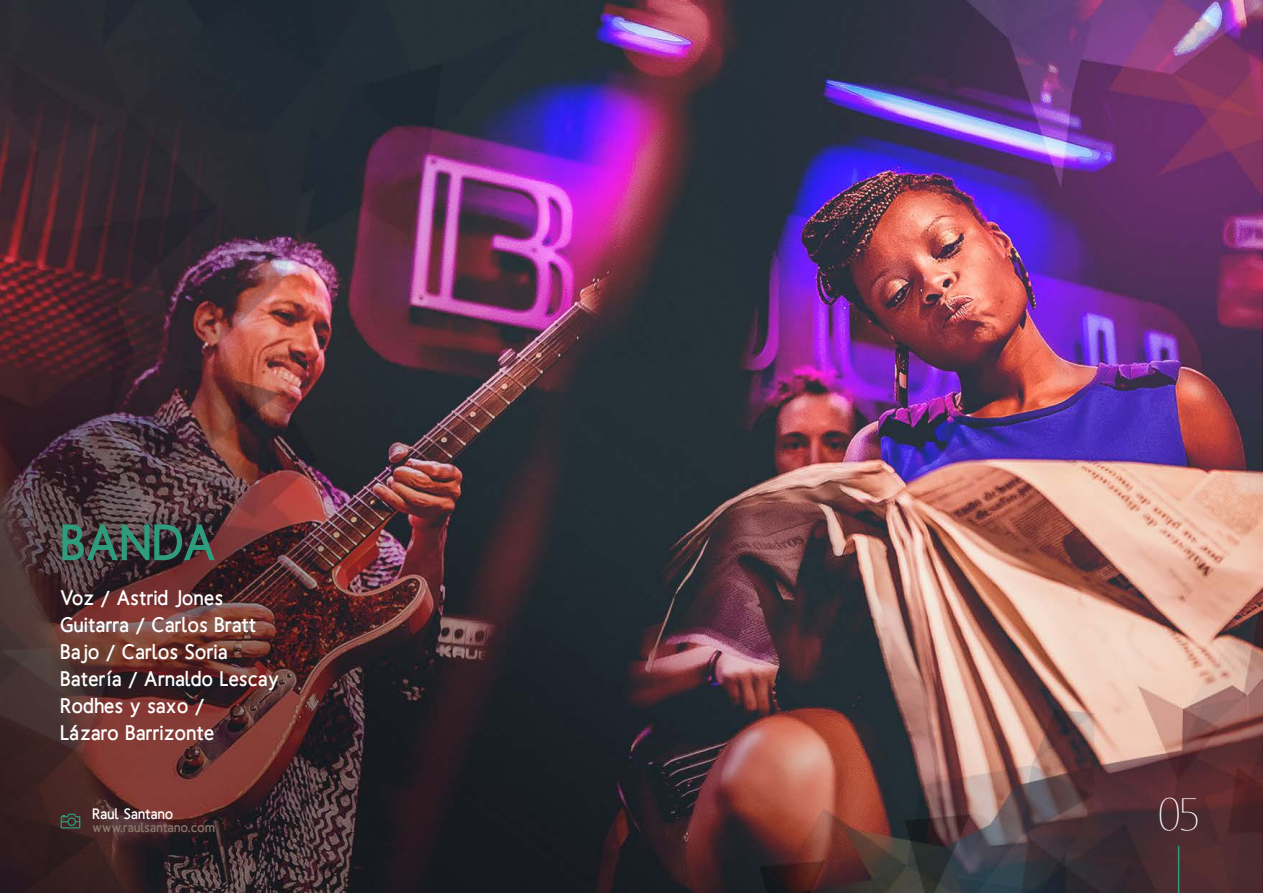
<style>
.page{position:relative;width:1263px;height:893px;background:#fff}
.page>*{position:absolute;margin:0;border:0;box-sizing:border-box;transform-origin:0 0}
.t1{font:900 51px "Homizio";letter-spacing:.025em;color:#2e9c7d}
.t2{font:100 45px "Homizio";color:#fff}
.t3{font:900 21px "Homizio";letter-spacing:.025em;color:#fff}
.t4{font:900 15px "Homizio";letter-spacing:.025em;color:#fff}
.t5{font:900 13.5px "Homizio";letter-spacing:.025em;color:#877869}
</style>
<div class="page">
<img style="left:0;top:0;width:1263px;height:893px">
<hr style="left:1178px;top:846px;width:1px;height:47px;background:#2e9c7d">
<svg style="left:61px;top:814px;width:19px;height:14px"></svg>
<p class="t1" style="left:61px;top:513px;width:156px">BANDA</p>
<p class="t3" style="left:61px;top:585px;width:164px">Voz / Astrid Jones</p>
<p class="t3" style="left:61px;top:612px;width:197px">Guitarra / Carlos Bratt</p>
<p class="t3" style="left:61px;top:639px;width:168px">Bajo / Carlos Soria</p>
<p class="t3" style="left:61px;top:666px;width:220px">Batería / Arnaldo Lescay</p>
<p class="t3" style="left:61px;top:693px;width:145px">Rodhes y saxo /</p>
<p class="t3" style="left:61px;top:720px;width:155px">Lázaro Barrizonte</p>
<p class="t4" style="left:92px;top:805px;width:82px">Raul Santano</p>
<p class="t5" style="left:92px;top:819px;width:124px">www.raulsantano.com</p>
<p class="t2" style="left:1158px;top:787px;width:41px">05</p>
</div>
